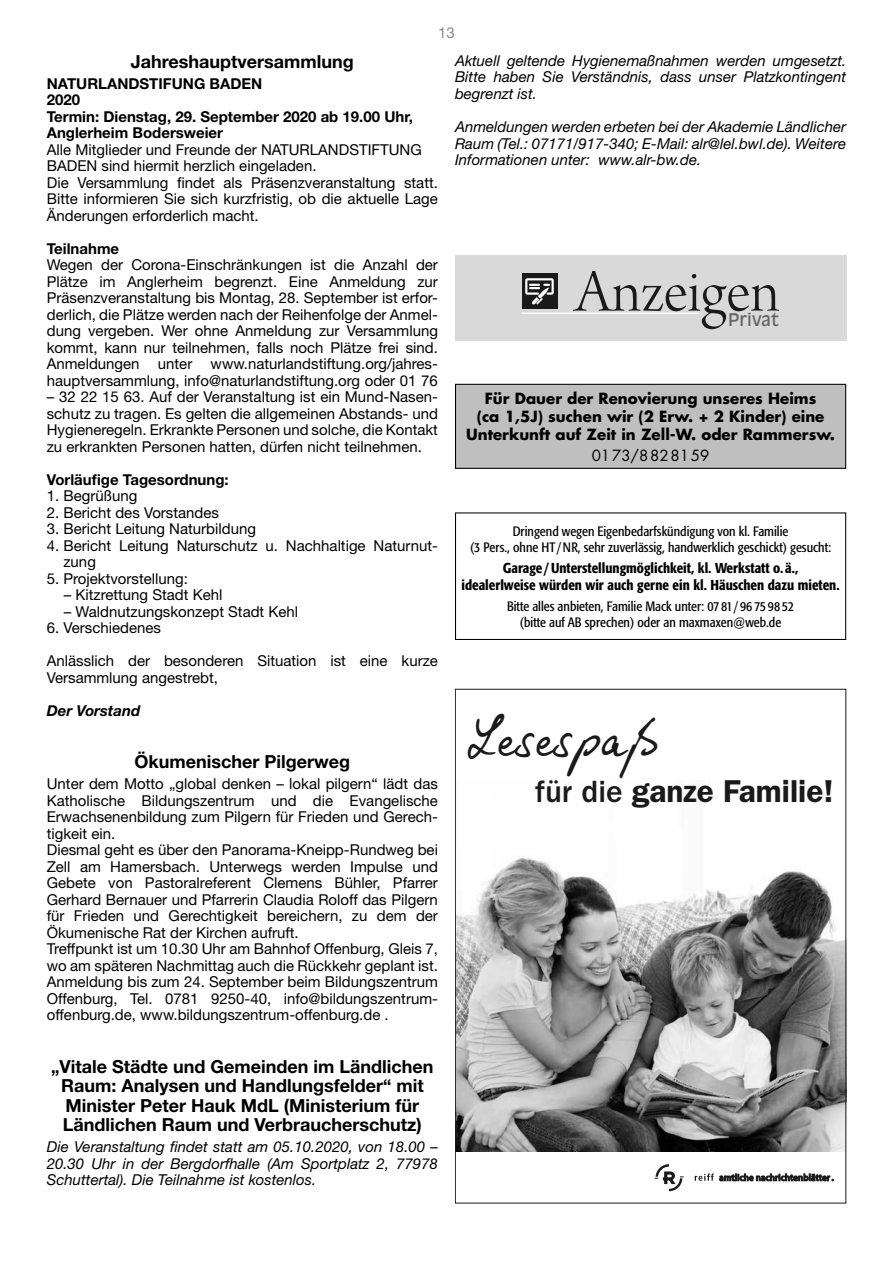
<style>
.page{position:relative;width:893px;height:1263px;background:#fff}
.page>*{position:absolute;margin:0;border:0;box-sizing:border-box;transform-origin:0 0}
.t1{font:64.5px "Arno Pro Light Display";color:#1a1a1a}
.t2{font:45.45px "Emily";color:#1a1a1a}
.t3{font:600 31.8px "ITC Franklin Gothic Std";color:#1a1a1a}
.t4{font:700 18px/19.5px "Helvetica Neue LT Std";color:#000;text-align:center}
.t5{font:17.25px "Antique Olive";color:#666}
.t6{font:15px/16.5px "Helvetica Neue LT Std";color:#000}
.t7{font:italic 15px/16.5px "Helvetica Neue LT Std";color:#000;text-align:justify}
.t8{font:700 15px/16.5px "Helvetica Neue LT Std";color:#000}
.t9{font:700 15px/18px "Futura Std";color:#000;text-align:center}
.t10{font:15px "Futura Std";color:#000}
.t11{font:italic 700 15px "Helvetica Neue LT Std";color:#000}
.t12{font:15px "Helvetica Neue LT Std";color:#878787}
.t13{font:500 condensed 14.25px/17.1px "Formata";color:#000;text-align:center}
.t14{font:condensed 13.5px/16.2px "Formata";color:#000;text-align:center}
.s1{font-weight:500}
</style>
<div class="page">
<div style="left:455px;top:512px;width:391px;height:128px;border:1px solid #000"></div>
<div style="left:455px;top:384px;width:391px;height:84px;background:#bfbfbf"></div>
<div style="left:455px;top:384px;width:391px;height:85px;border:1px solid #000"></div>
<div style="left:455px;top:255px;width:391px;height:85px;background:#d9d9d9"></div>
<hr style="left:521px;top:313px;width:178px;height:1px;background:#fff">
<div style="left:521px;top:273px;width:36px;height:36px;background:#1a1a1a"></div>
<svg style="left:525px;top:278px;width:29px;height:27px"></svg>
<img style="left:457px;top:858px;width:387px;height:294px">
<svg style="left:695px;top:1173px;width:138px;height:8px"></svg>
<svg style="left:655px;top:1164px;width:29px;height:27px"></svg>
<p class="t12" style="left:438px;top:24px;width:18px">13</p>
<p class="t4" style="left:131px;top:52px;width:225px">Jahreshauptversammlung</p>
<p class="t8" style="left:47px;top:75px;width:368px">NATURLANDSTIFUNG BADEN<br>2020<br>Termin: Dienstag, 29. September 2020 ab 19.00 Uhr,<br>Anglerheim Bodersweier</p>
<p class="t6" style="left:47px;top:141px;width:393px">Alle Mitglieder und Freunde der NATURLANDSTIFTUNG BADEN sind hiermit herzlich eingeladen.<br>Die Versammlung findet als Präsenzveranstaltung statt.<br>Bitte informieren Sie sich kurzfristig, ob die aktuelle Lage Änderungen erforderlich macht.</p>
<p class="t8" style="left:47px;top:240px;width:74px">Teilnahme</p>
<p class="t6" style="left:47px;top:257px;width:393px;text-align:justify">Wegen der Corona-Einschränkungen ist die Anzahl der Plätze im Anglerheim begrenzt. Eine Anmeldung zur Präsenzveranstaltung bis Montag, 28. September ist erfor&shy;derlich, die Plätze werden nach der Reihenfolge der Anmel&shy;dung vergeben. Wer ohne Anmeldung zur Versammlung kommt, kann nur teilnehmen, falls noch Plätze frei sind.<br>Anmeldungen unter www.naturlandstiftung.org/jahres&shy;hauptversammlung, info@naturlandstiftung.org oder 01 76</p>
<p class="t6" style="left:47px;top:389px;width:393px;text-align:justify">– 32 22 15 63. Auf der Veranstaltung ist ein Mund-Nasen&shy;schutz zu tragen. Es gelten die allgemeinen Abstands- und Hygieneregeln. Erkrankte Personen und solche, die Kontakt zu erkrankten Personen hatten, dürfen nicht teilnehmen.</p>
<p class="t8" style="left:47px;top:471px;width:183px">Vorläufige Tagesordnung:</p>
<p class="t6" style="left:47px;top:488px;width:92px">1. Begrüßung</p>
<p class="t6" style="left:47px;top:504px;width:174px">2. Bericht des Vorstandes</p>
<p class="t6" style="left:47px;top:521px;width:211px">3. Bericht Leitung Naturbildung</p>
<p class="t6" style="left:63px;top:537px;width:376px;text-indent:-17px">4. Bericht Leitung Naturschutz u. Nachhaltige Naturnut&shy;zung</p>
<p class="t6" style="left:47px;top:570px;width:143px">5. Projektvorstellung:</p>
<p class="t6" style="left:64px;top:587px;width:160px">– Kitzrettung Stadt Kehl</p>
<p class="t6" style="left:64px;top:603px;width:236px">– Waldnutzungskonzept Stadt Kehl</p>
<p class="t6" style="left:47px;top:620px;width:116px">6. Verschiedenes</p>
<p class="t6" style="left:47px;top:653px;width:393px">Anlässlich der besonderen Situation ist eine kurze<br>Versammlung angestrebt,</p>
<p class="t11" style="left:47px;top:701px;width:95px">Der Vorstand</p>
<p class="t4" style="left:135px;top:752px;width:217px">Ökumenischer Pilgerweg</p>
<p class="t6" style="left:47px;top:775px;width:393px">Unter dem Motto „global denken – lokal pilgern“ lädt das Katholische Bildungszentrum und die Evangelische Erwachsenenbildung zum Pilgern für Frieden und Gerech&shy;tigkeit ein.<br>Diesmal geht es über den Panorama-Kneipp-Rundweg bei Zell am Hamersbach. Unterwegs werden Impulse und Gebete von Pastoralreferent Clemens Bühler, Pfarrer Gerhard Bernauer und Pfarrerin Claudia Roloff das Pilgern für Frieden und Gerechtigkeit bereichern, zu dem der Ökumenische Rat der Kirchen aufruft.<br>Treffpunkt ist um 10.30 Uhr am Bahnhof Offenburg, Gleis 7, wo am späteren Nachmittag auch die Rückkehr geplant ist.<br>Anmeldung bis zum 24. September beim Bildungszentrum Offenburg, Tel. 0781 9250-40, info@bildungszentrum&shy;offenburg.de, www.bildungszentrum-offenburg.de .</p>
<p class="t4" style="left:51px;top:1056px;width:384px">„Vitale Städte und Gemeinden im Ländlichen Raum: Analysen und Handlungsfelder“ mit Minister Peter Hauk MdL (Ministerium für Ländlichen Raum und Verbraucherschutz)</p>
<p class="t7" style="left:47px;top:1138px;width:393px">Die Veranstaltung findet statt am 05.10.2020, von 18.00 – 20.30 Uhr in der Bergdorfhalle (Am Sportplatz 2, 77978<br>Schuttertal). Die Teilnahme ist kostenlos.</p>
<p class="t7" style="left:455px;top:52px;width:393px">Aktuell geltende Hygienemaßnahmen werden umgesetzt.<br>Bitte haben Sie Verständnis, dass unser Platzkontingent begrenzt ist.</p>
<p class="t7" style="left:455px;top:118px;width:393px">Anmeldungen werden erbeten bei der Akademie Ländlicher Raum (Tel.: 07171/917-340; E-Mail: alr@lel.bwl.de). Weitere Informationen unter: www.alr-bw.de.</p>
<h1 class="t1" style="left:575px;top:256px;width:206px">Anzeigen</h1>
<p class="t5" style="left:728px;top:309px;width:52px">Privat</p>
<p class="t9" style="left:466px;top:390px;width:370px">Für Dauer der Renovierung unseres Heims<br>(ca 1,5J) suchen wir (2 Erw. + 2 Kinder) eine<br>Unterkunft auf Zeit in Zell-W. oder Rammersw.</p>
<p class="t10" style="left:592px;top:445px;width:119px">0173/8828159</p>
<p class="t14" style="left:470px;top:523px;width:363px">Dringend wegen Eigenbedarfskündigung von kl. Familie<br>(3 Pers., ohne HT /NR, sehr zuverlässig, handwerklich geschickt) gesucht:</p>
<p class="t13" style="left:461px;top:559px;width:380px">Garage /Unterstellungmöglichkeit, kl. Werkstatt o. ä.,<br>idealerlweise würden wir auch gerne ein kl. Häuschen dazu mieten.</p>
<p class="t14" style="left:507px;top:598px;width:289px">Bitte alles anbieten, Familie Mack unter: 07 81 / 96 75 98 52 (bitte auf AB sprechen) oder an maxmaxen@web.de</p>
<h2 class="t2" style="left:468px;top:714px;width:193px">Lesespaß</h2>
<h3 class="t3" style="left:535px;top:772px;width:300px"><span class="s1">für die</span> ganze Familie!</h3>
</div>
